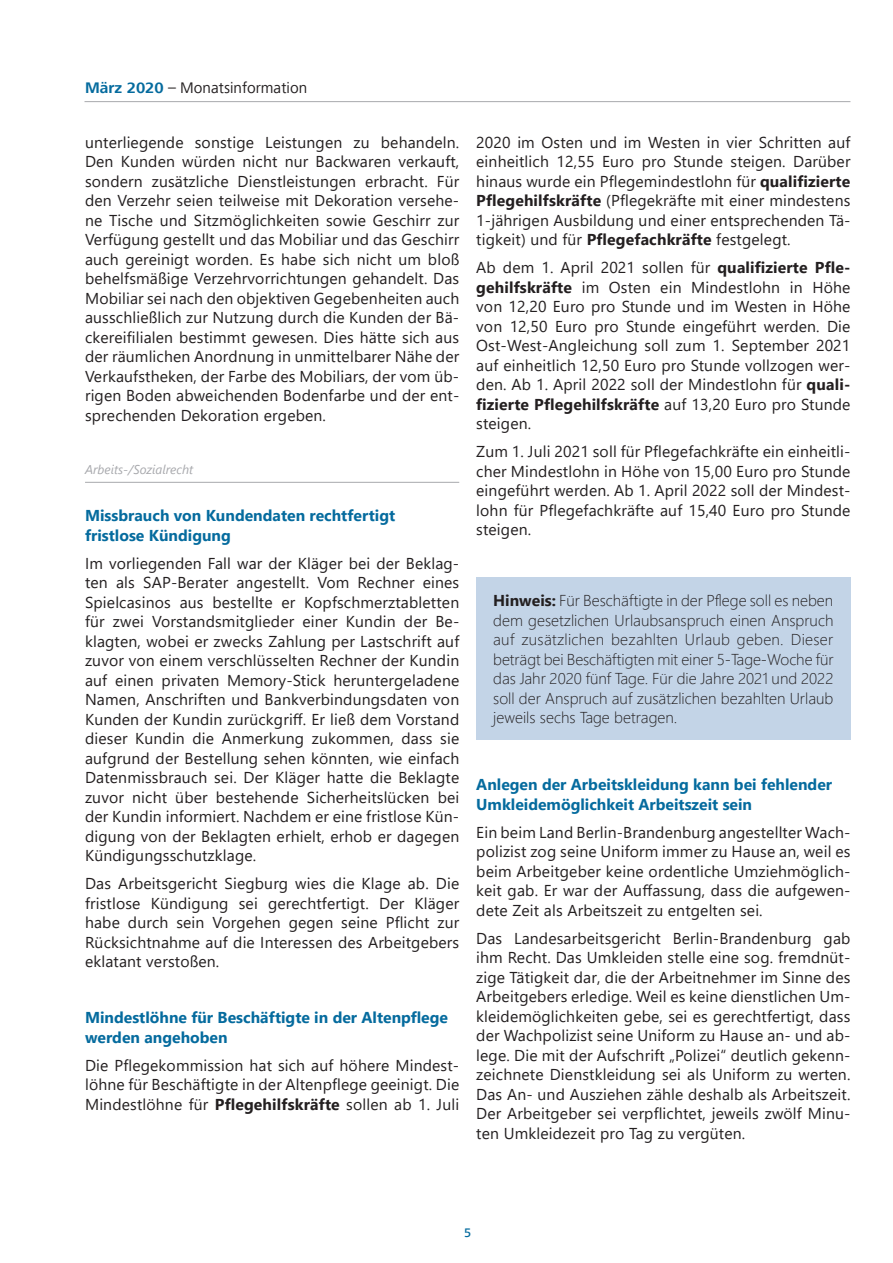
<style>
.page{position:relative;width:893px;height:1263px;background:#fff}
.page>*{position:absolute;margin:0;border:0;box-sizing:border-box;transform-origin:0 0}
.t1{font:15.75px/19.5px "Segoe UI";letter-spacing:.01em;color:#231f20;text-align:justify}
.t2{font:300 15.75px/19.5px "Segoe UI";color:#231f20;text-align:justify}
.t3{font:700 15.75px/19.5px "Segoe UI";color:#056b9e}
.t4{font:15.75px "Frutiger Next Com";color:#231f20}
.t5{font:italic 12.75px "Segoe UI";color:#a8a9ad}
.t6{font:500 12.75px "Frutiger Next Com";color:#056b9e}
.s1{font-weight:700;color:#056b9e}
.s2{font-weight:700}
</style>
<div class="page">
<hr style="left:85px;top:101px;width:765px;height:1px;background:#a8a9ad">
<hr style="left:85px;top:482px;width:374px;height:1px;background:#a8a9ad">
<div style="left:476px;top:578px;width:374px;height:162px;background:#c3d4e7"></div>
<p class="t4" style="left:85px;top:79px;width:224px"><span class="s1">März 2020</span> – Monatsinformation</p>
<p class="t1" style="left:85px;top:131px;width:376px">unterliegende sonstige Leistungen zu behandeln.<br>Den Kunden würden nicht nur Backwaren verkauft, sondern zusätzliche Dienstleistungen erbracht. Für den Verzehr seien teilweise mit Dekoration versehe&shy;ne Tische und Sitzmöglichkeiten sowie Geschirr zur Verfügung gestellt und das Mobiliar und das Geschirr auch gereinigt worden. Es habe sich nicht um bloß behelfsmäßige Verzehrvorrichtungen gehandelt. Das Mobiliar sei nach den objektiven Gegebenheiten auch ausschließlich zur Nutzung durch die Kunden der Bä&shy;ckereifilialen bestimmt gewesen. Dies hätte sich aus der räumlichen Anordnung in unmittelbarer Nähe der Verkaufstheken, der Farbe des Mobiliars, der vom üb&shy;rigen Boden abweichenden Bodenfarbe und der ent&shy;sprechenden Dekoration ergeben.</p>
<p class="t5" style="left:85px;top:459px;width:110px">Arbeits-/Sozialrecht</p>
<p class="t3" style="left:85px;top:504px;width:312px">Missbrauch von Kundendaten rechtfertigt fristlose Kündigung</p>
<p class="t1" style="left:85px;top:552px;width:376px">Im vorliegenden Fall war der Kläger bei der Beklag&shy;ten als SAP-Berater angestellt. Vom Rechner eines Spielcasinos aus bestellte er Kopfschmerztabletten für zwei Vorstandsmitglieder einer Kundin der Be&shy;klagten, wobei er zwecks Zahlung per Lastschrift auf zuvor von einem verschlüsselten Rechner der Kundin auf einen privaten Memory-Stick heruntergeladene Namen, Anschriften und Bankverbindungsdaten von Kunden der Kundin zurückgriff. Er ließ dem Vorstand dieser Kundin die Anmerkung zukommen, dass sie aufgrund der Bestellung sehen könnten, wie einfach Datenmissbrauch sei. Der Kläger hatte die Beklagte zuvor nicht über bestehende Sicherheitslücken bei der Kundin informiert. Nachdem er eine fristlose Kün&shy;digung von der Beklagten erhielt, erhob er dagegen Kündigungsschutzklage.</p>
<p class="t1" style="left:85px;top:872px;width:376px">Das Arbeitsgericht Siegburg wies die Klage ab. Die fristlose Kündigung sei gerechtfertigt. Der Kläger habe durch sein Vorgehen gegen seine Pflicht zur Rücksichtnahme auf die Interessen des Arbeitgebers eklatant verstoßen.</p>
<p class="t3" style="left:85px;top:1006px;width:364px">Mindestlöhne für Beschäftigte in der Altenpflege werden angehoben</p>
<p class="t1" style="left:85px;top:1054px;width:376px">Die Pflegekommission hat sich auf höhere Mindest&shy;löhne für Beschäftigte in der Altenpflege geeinigt. Die Mindestlöhne für <span class="s2">Pflegehilfskräfte</span> sollen ab 1. Juli</p>
<p class="t1" style="left:476px;top:131px;width:376px">2020 im Osten und im Westen in vier Schritten auf einheitlich 12,55 Euro pro Stunde steigen. Darüber hinaus wurde ein Pflegemindestlohn für <span class="s2">qualifizierte Pflegehilfskräfte</span> (Pflegekräfte mit einer mindestens 1-jährigen Ausbildung und einer entsprechenden Tä&shy;tigkeit) und für <span class="s2">Pflegefachkräfte</span> festgelegt.</p>
<p class="t1" style="left:476px;top:256px;width:376px">Ab dem 1. April 2021 sollen für <span class="s2">qualifizierte Pfle&shy;gehilfskräfte</span> im Osten ein Mindestlohn in Höhe von 12,20 Euro pro Stunde und im Westen in Höhe von 12,50 Euro pro Stunde eingeführt werden. Die Ost-West-Angleichung soll zum 1. September 2021 auf einheitlich 12,50 Euro pro Stunde vollzogen wer&shy;den. Ab 1. April 2022 soll der Mindestlohn für <span class="s2">quali&shy;fizierte Pflegehilfskräfte</span> auf 13,20 Euro pro Stunde steigen.</p>
<p class="t1" style="left:476px;top:440px;width:376px">Zum 1. Juli 2021 soll für Pflegefachkräfte ein einheitli&shy;cher Mindestlohn in Höhe von 15,00 Euro pro Stunde eingeführt werden. Ab 1. April 2022 soll der Mindest&shy;lohn für Pflegefachkräfte auf 15,40 Euro pro Stunde steigen.</p>
<p class="t2" style="left:493px;top:589px;width:342px"><span class="s2">Hinweis:</span> Für Beschäftigte in der Pflege soll es neben dem gesetzlichen Urlaubsanspruch einen Anspruch auf zusätzlichen bezahlten Urlaub geben. Dieser beträgt bei Beschäftigten mit einer 5-Tage-Woche für das Jahr 2020 fünf Tage. Für die Jahre 2021 und 2022 soll der Anspruch auf zusätzlichen bezahlten Urlaub jeweils sechs Tage betragen.</p>
<p class="t3" style="left:476px;top:773px;width:357px">Anlegen der Arbeitskleidung kann bei fehlender<br>Umkleidemöglichkeit Arbeitszeit sein</p>
<p class="t1" style="left:476px;top:821px;width:376px">Ein beim Land Berlin-Brandenburg angestellter Wach&shy;polizist zog seine Uniform immer zu Hause an, weil es beim Arbeitgeber keine ordentliche Umziehmöglich&shy;keit gab. Er war der Auffassung, dass die aufgewen&shy;dete Zeit als Arbeitszeit zu entgelten sei.</p>
<p class="t1" style="left:476px;top:927px;width:376px">Das Landesarbeitsgericht Berlin-Brandenburg gab ihm Recht. Das Umkleiden stelle eine sog. fremdnüt&shy;zige Tätigkeit dar, die der Arbeitnehmer im Sinne des Arbeitgebers erledige. Weil es keine dienstlichen Um&shy;kleidemöglichkeiten gebe, sei es gerechtfertigt, dass der Wachpolizist seine Uniform zu Hause an- und ab&shy;lege. Die mit der Aufschrift „Polizei“ deutlich gekenn&shy;zeichnete Dienstkleidung sei als Uniform zu werten.<br>Das An- und Ausziehen zähle deshalb als Arbeitszeit.<br>Der Arbeitgeber sei verpflichtet, jeweils zwölf Minu&shy;ten Umkleidezeit pro Tag zu vergüten.</p>
<p class="t6" style="left:464px;top:1226px;width:9px">5</p>
</div>
